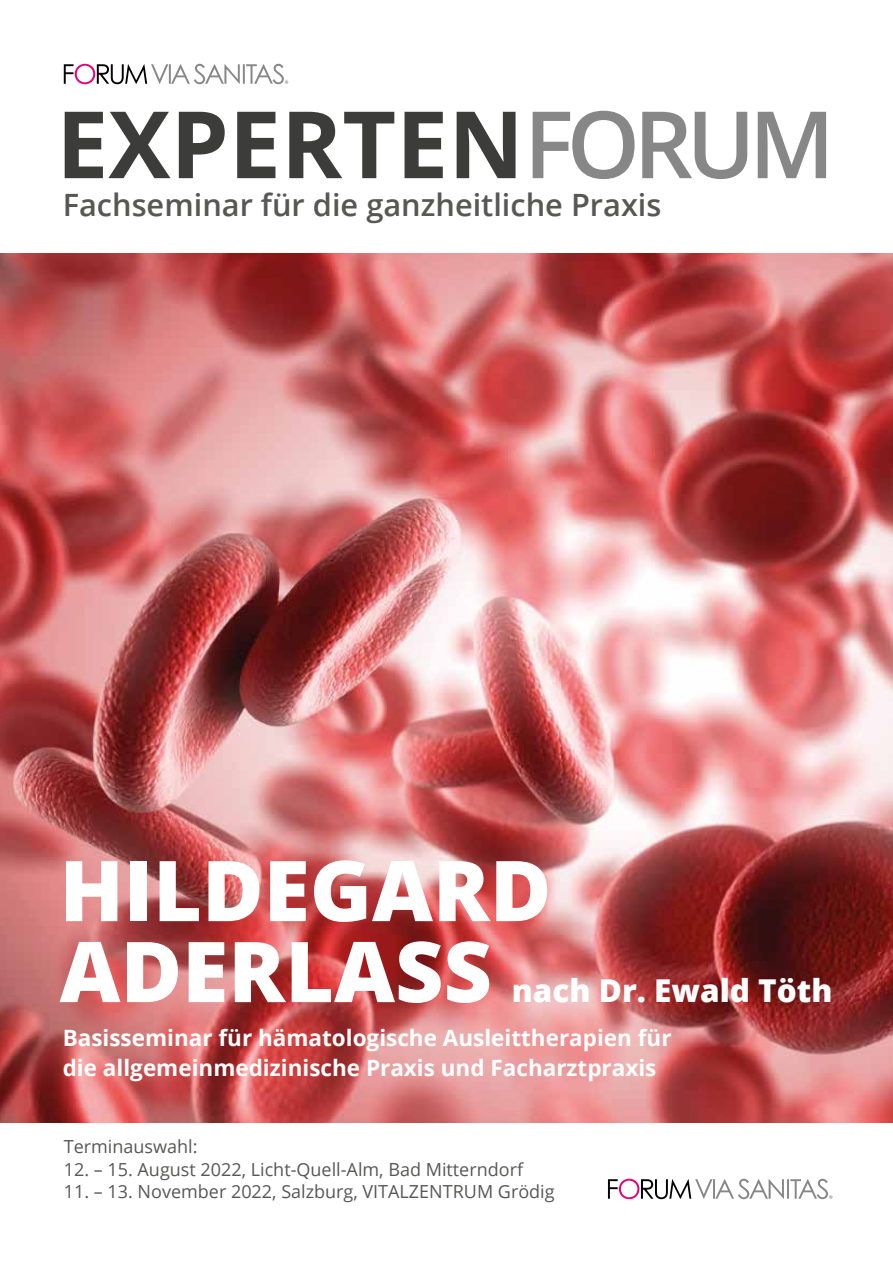
<style>
.page{position:relative;width:893px;height:1263px;background:#fff}
.page>*{position:absolute;margin:0;border:0;box-sizing:border-box;transform-origin:0 0}
.t1{font:700 93px "Open Sans";color:#3c3c3b}
.t2{font:800 84px/81px "Open Sans";color:#fff}
.t3{font:800 31.5px "Open Sans";color:#fff}
.t4{font:600 30.75px "Open Sans";color:#575756}
.t5{font:700 22.5px/30px "Open Sans";color:#fff}
.t6{font:18px "Open Sans";color:#575756}
.s1{font-weight:600;color:#878787}
</style>
<div class="page">
<img style="left:0;top:253px;width:893px;height:870px">
<svg style="left:608px;top:1179px;width:224px;height:20px"></svg>
<svg style="left:64px;top:64px;width:224px;height:20px"></svg>
<h1 class="t1" style="left:56px;top:79px;width:780px">EXPERTEN<span class="s1">FORUM</span></h1>
<h3 class="t4" style="left:63px;top:184px;width:600px">Fachseminar für die ganzheitliche Praxis</h3>
<h2 class="t2" style="left:60px;top:846px;width:493px">HILDEGARD<br>ADERLASS</h2>
<h3 class="t3" style="left:512px;top:967px;width:322px">nach Dr. Ewald Töth</h3>
<p class="t5" style="left:63px;top:1022px;width:610px">Basisseminar für hämatologische Ausleittherapien für die allgemeinmedizinische Praxis und Facharztpraxis</p>
<p class="t6" style="left:64px;top:1134px;width:135px">Terminauswahl:</p>
<p class="t6" style="left:64px;top:1157px;width:461px">12. – 15. August 2022, Licht-Quell-Alm, Bad Mitterndorf</p>
<p class="t6" style="left:64px;top:1179px;width:492px">11. – 13. November 2022, Salzburg, VITALZENTRUM Grödig</p>
</div>
